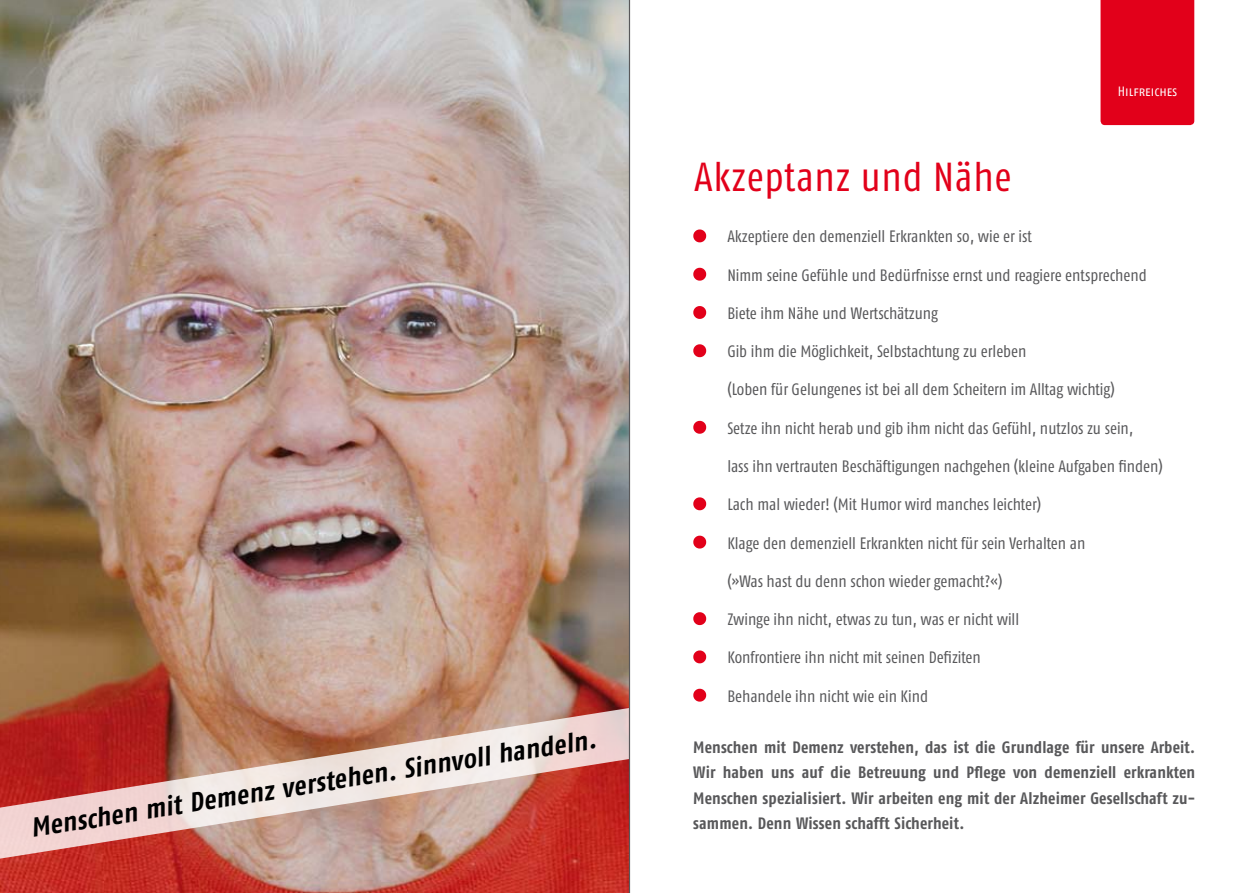
<style>
.page{position:relative;width:1259px;height:893px;background:#fff}
.page>*{position:absolute;margin:0;border:0;box-sizing:border-box;transform-origin:0 0}
.t1{font:40.5px "Fago Co";letter-spacing:.02em;color:#e2001a}
.t2{font:italic 700 27px "Fago Co";color:#000}
.t3{font:16.5px "Fago Co";color:#58585a}
.t4{font:700 16.5px/25.5px "Fago Co";letter-spacing:.01em;color:#58585a;text-align:justify}
.t5{font:13.5px "Fago Co Regular Caps";color:#fff}
</style>
<div class="page">
<img style="left:0;top:0;width:629px;height:893px">
<svg style="left:0;top:706px;width:631px;height:155px;background:#cb887e"></svg>
<div style="left:1100px;top:0;width:94px;height:125px;background:#e2001a"></div>
<svg style="left:693px;top:229px;width:13px;height:13px"></svg>
<svg style="left:693px;top:268px;width:13px;height:13px"></svg>
<svg style="left:693px;top:306px;width:13px;height:13px"></svg>
<svg style="left:693px;top:344px;width:13px;height:13px"></svg>
<svg style="left:693px;top:421px;width:13px;height:13px"></svg>
<svg style="left:693px;top:497px;width:13px;height:13px"></svg>
<svg style="left:693px;top:536px;width:13px;height:13px"></svg>
<svg style="left:693px;top:612px;width:13px;height:13px"></svg>
<svg style="left:693px;top:650px;width:13px;height:13px"></svg>
<svg style="left:693px;top:689px;width:13px;height:13px"></svg>
<hr style="left:629px;top:0;width:1px;height:893px;background:#58585a">
<h2 class="t2" style="left:28px;top:812px;width:573px;rotate:-9deg">Menschen mit Demenz verstehen. Sinnvoll handeln.</h2>
<p class="t5" style="left:1117px;top:83px;width:61px">Hilfreiches</p>
<h1 class="t1" style="left:694px;top:154px;width:319px">Akzeptanz und Nähe</h1>
<p class="t3" style="left:727px;top:227px;width:306px">Akzeptiere den demenziell Erkrankten so, wie er ist</p>
<p class="t3" style="left:727px;top:266px;width:421px">Nimm seine Gefühle und Bedürfnisse ernst und reagiere entsprechend</p>
<p class="t3" style="left:727px;top:304px;width:212px">Biete ihm Nähe und Wertschätzung</p>
<p class="t3" style="left:727px;top:342px;width:301px">Gib ihm die Möglichkeit, Selbstachtung zu erleben</p>
<p class="t3" style="left:727px;top:380px;width:389px">(Loben für Gelungenes ist bei all dem Scheitern im Alltag wichtig)</p>
<p class="t3" style="left:727px;top:419px;width:408px">Setze ihn nicht herab und gib ihm nicht das Gefühl, nutzlos zu sein,</p>
<p class="t3" style="left:727px;top:457px;width:437px">lass ihn vertrauten Beschäftigungen nachgehen (kleine Aufgaben finden)</p>
<p class="t3" style="left:727px;top:495px;width:315px">Lach mal wieder! (Mit Humor wird manches leichter)</p>
<p class="t3" style="left:727px;top:533px;width:359px">Klage den demenziell Erkrankten nicht für sein Verhalten an</p>
<p class="t3" style="left:727px;top:572px;width:276px">(»Was hast du denn schon wieder gemacht?«)</p>
<p class="t3" style="left:727px;top:610px;width:293px">Zwinge ihn nicht, etwas zu tun, was er nicht will</p>
<p class="t3" style="left:727px;top:648px;width:255px">Konfrontiere ihn nicht mit seinen Defiziten</p>
<p class="t3" style="left:727px;top:686px;width:202px">Behandele ihn nicht wie ein Kind</p>
<p class="t4" style="left:693px;top:734px;width:503px">Menschen mit Demenz verstehen, das ist die Grundlage für unsere Arbeit.<br>Wir haben uns auf die Betreuung und Pflege von demenziell erkrankten Menschen spezialisiert. Wir arbeiten eng mit der Alzheimer Gesellschaft zu&shy;sammen. Denn Wissen schafft Sicherheit.</p>
</div>
